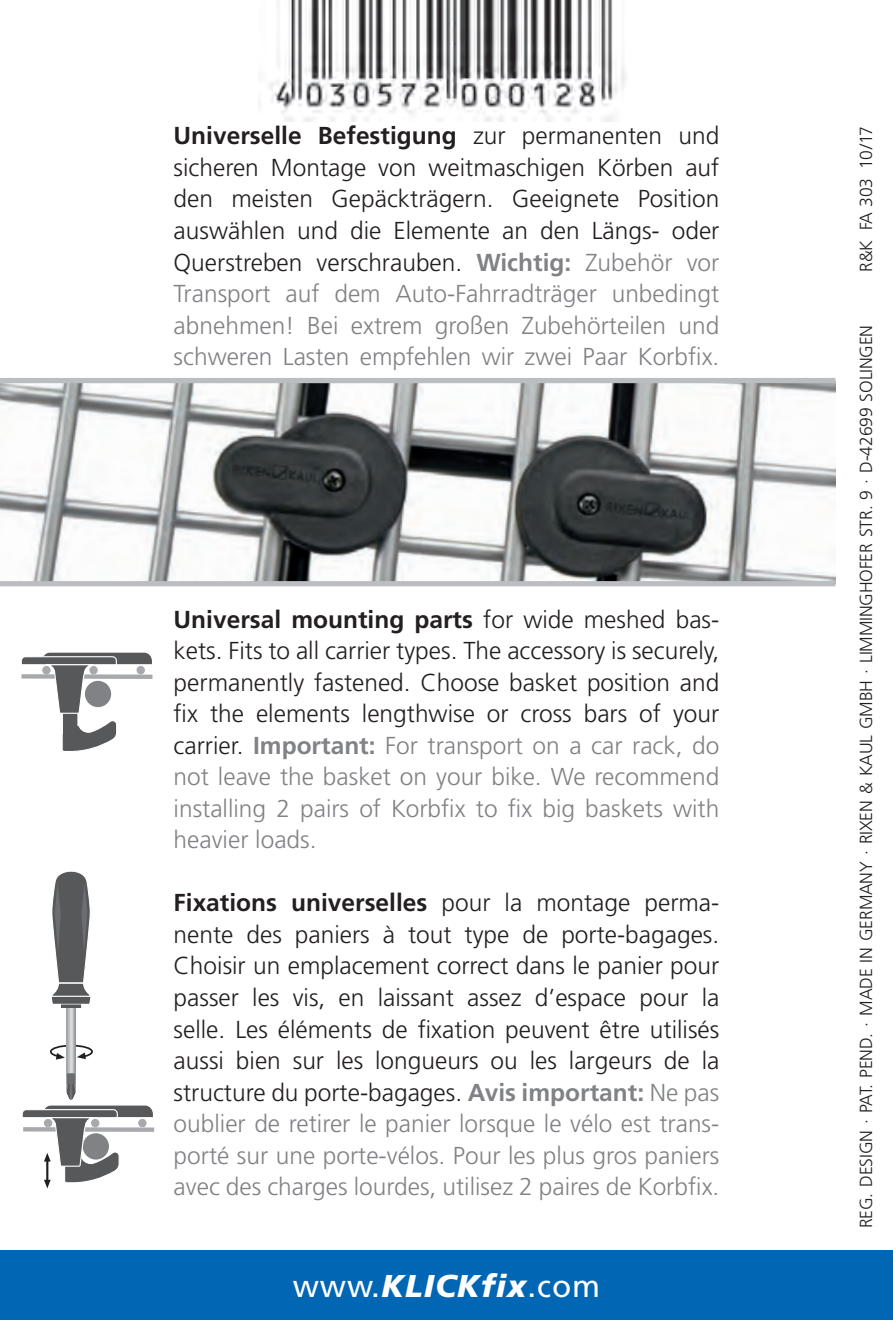
<style>
.page{position:relative;width:893px;height:1320px;background:#fff}
.page>*{position:absolute;margin:0;border:0;box-sizing:border-box;transform-origin:0 0}
.t1{font:31.5px "Frutiger";letter-spacing:.03em;color:#fff}
.t2{font:300 24.5px/31.5px "Frutiger";color:#231f20;text-align:justify}
.t3{font:300 17.5px "Frutiger";letter-spacing:-.01em;color:#231f20}
.s1{font-weight:700}
.s2{font-weight:700;color:#808285}
.s3{color:#808285}
.s4{font-weight:900;font-style:italic}
</style>
<div class="page">
<svg style="left:0;top:378px;width:836px;height:208px"></svg>
<div style="left:0;top:1250px;width:893px;height:70px;background:#0166b3"></div>
<img style="left:269px;top:0;width:357px;height:122px">
<svg style="left:21px;top:652px;width:132px;height:99px"></svg>
<svg style="left:50px;top:1044px;width:43px;height:15px"></svg>
<svg style="left:66px;top:1008px;width:10px;height:64px"></svg>
<svg style="left:22px;top:1073px;width:133px;height:115px"></svg>
<svg style="left:51px;top:871px;width:40px;height:137px"></svg>
<hr style="left:46px;top:1157px;width:2px;height:26px;background:#231f20">
<p class="t2" style="left:174px;top:121px;width:547px"><span class="s1">Universelle Befestigung</span> zur permanenten und sicheren Montage von weitmaschigen Körben auf den meisten Gepäckträgern. Geeignete Position auswählen und die Elemente an den Längs- oder Querstreben verschrauben. <span class="s2">Wichtig:</span> <span class="s3">Zubehör vor Transport auf dem Auto-Fahrradträger unbedingt abnehmen! Bei extrem großen Zubehörteilen und schweren Lasten empfehlen wir zwei Paar Korbfix.</span></p>
<p class="t2" style="left:174px;top:604px;width:547px"><span class="s1">Universal mounting parts</span> for wide meshed bas&shy;kets. Fits to all carrier types. The accessory is securely, permanently fastened. Choose basket position and fix the elements lengthwise or cross bars of your carrier. <span class="s2">Important:</span> <span class="s3">For transport on a car rack, do not leave the basket on your bike. We recommend installing 2 pairs of Korbfix to fix big baskets with heavier loads.</span></p>
<p class="t2" style="left:174px;top:887px;width:547px"><span class="s1">Fixations universelles</span> pour la montage perma&shy;nente des paniers à tout type de porte-bagages.<br>Choisir un emplacement correct dans le panier pour passer les vis, en laissant assez d’espace pour la selle. Les éléments de fixation peuvent être utilisés aussi bien sur les longueurs ou les largeurs de la structure du porte-bagages. <span class="s2">Avis important:</span> <span class="s3">Ne pas oublier de retirer le panier lorsque le vélo est trans&shy;porté sur une porte-vélos. Pour les plus gros paniers avec des charges lourdes, utilisez 2 paires de Korbfix.</span></p>
<p class="t1" style="left:293px;top:1267px;width:309px">www.<span class="s4">KLICKfix</span>.com</p>
<p class="t3" style="left:856px;top:272px;width:148px;rotate:-90deg">R&amp;K FA 303 10/17</p>
<p class="t3" style="left:856px;top:1228px;width:902px;rotate:-90deg">REG. DESIGN · PAT. PEND. · Made in Germany · RIXEN &amp; KAUL Gm bH · Limminghofer Str. 9 · D-42699 Solingen</p>
</div>
